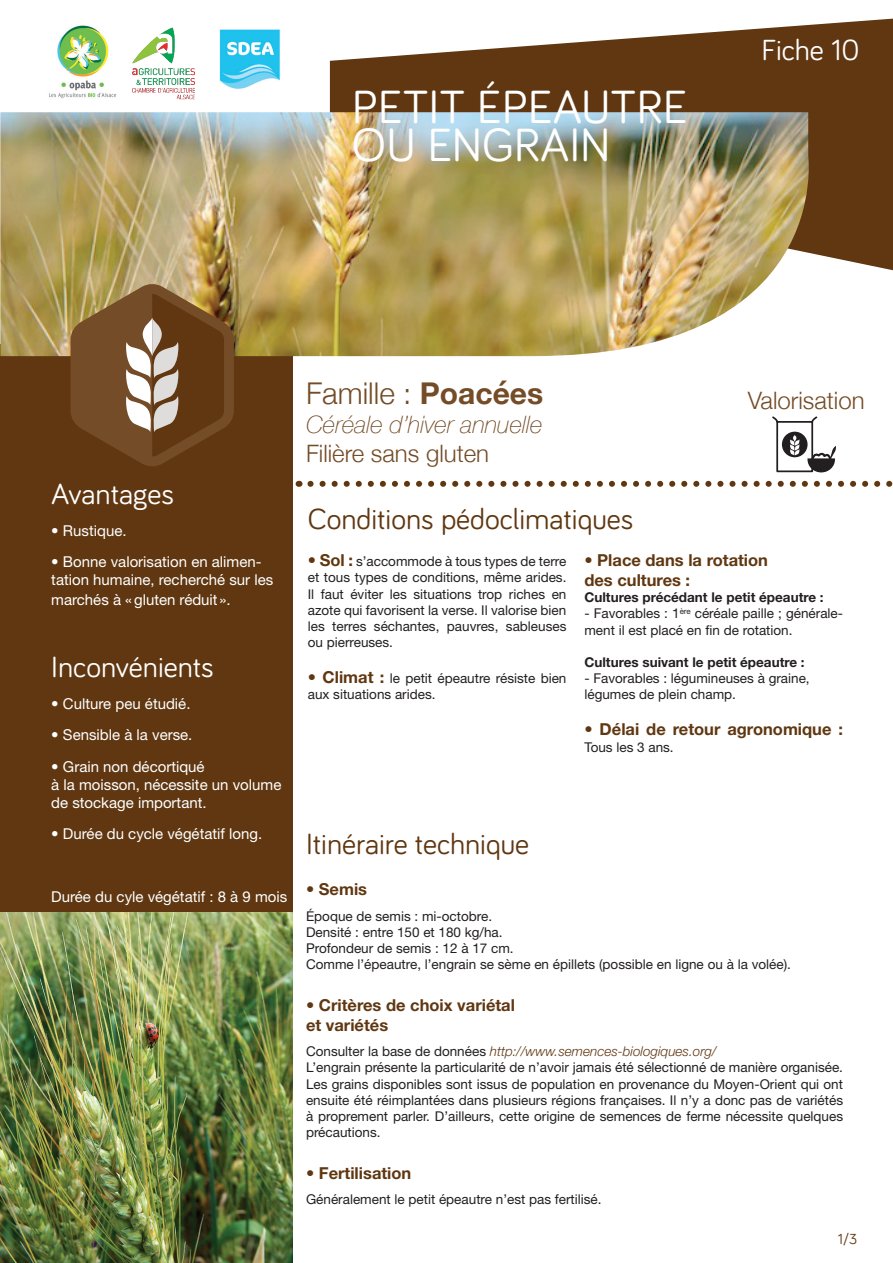
<style>
.page{position:relative;width:893px;height:1263px;background:#fff}
.page>*{position:absolute;margin:0;border:0;box-sizing:border-box;transform-origin:0 0}
.t1{font:48px/37.5px "Bariol";color:#fff}
.t2{font:30px "Bariol";color:#603711}
.t3{font:30px "Bariol";color:#fff}
.t4{font:300 30px "Helvetica Neue";color:#744c27}
.t5{font:300 24px "Helvetica Neue";color:#744c27}
.t6{font:italic 100 24px "Helvetica Neue";color:#744c27}
.t7{font:700 16.5px/19.8px "Helvetica Neue LT Std";color:#603711}
.t8{font:15px/18px "Helvetica Neue LT Std";color:#fff}
.t9{font:15px "Bariol";color:#603711}
.t10{font:13.5px/16.2px "Helvetica Neue LT Std";color:#231f20}
.t11{font:700 13.5px "Helvetica Neue LT Std";color:#231f20}
.s1{font-weight:700}
.s2{font-weight:700;font-size:16.5px;color:#603711}
.s3{font-weight:300;font-style:italic;color:#603711}
</style>
<div class="page">
<svg style="left:330px;top:19px;width:563px;height:251px;fill:#603711"></svg>
<img style="left:219px;top:29px;width:61px;height:60px">
<img style="left:49px;top:25px;width:68px;height:74px">
<img style="left:132px;top:27px;width:64px;height:73px">
<div style="left:0;top:344px;width:292px;height:569px;background:#603711"></div>
<img style="left:0;top:112px;width:809px;height:244px">
<svg style="left:71px;top:283px;width:163px;height:183px"></svg>
<svg style="left:310px;top:481px;width:583px;height:6px"></svg>
<img style="left:0;top:913px;width:292px;height:350px">
<svg style="left:772px;top:416px;width:64px;height:57px"></svg>
<h1 class="t1" style="left:352px;top:86px;width:331px">PETIT épeautre ou engrai n</h1>
<h2 class="t3" style="left:761px;top:29px;width:100px">Fiche 10</h2>
<h2 class="t3" style="left:51px;top:474px;width:124px">Avantages</h2>
<p class="t8" style="left:51px;top:521px;width:77px">• Rustique.</p>
<p class="t8" style="left:51px;top:553px;width:224px">• Bonne valorisation en alimen&shy;tation humaine, recherché sur les</p>
<p class="t8" style="left:51px;top:591px;width:181px">marchés à «gluten réduit ».</p>
<h2 class="t3" style="left:51px;top:647px;width:164px">Inconvénients</h2>
<p class="t8" style="left:51px;top:694px;width:141px">• Culture peu étudié.</p>
<p class="t8" style="left:51px;top:726px;width:143px">• Sensible à la verse.</p>
<p class="t8" style="left:51px;top:757px;width:232px">• Grain non décortiqué<br>à la moisson, nécessite un volume de stockage important.</p>
<p class="t8" style="left:51px;top:825px;width:212px">• Durée du cycle végétatif long.</p>
<p class="t8" style="left:51px;top:888px;width:237px">Durée du cyle végétatif : 8 à 9 mois</p>
<h2 class="t4" style="left:306px;top:370px;width:239px">Famille : <span class="s1">Poacées</span></h2>
<h3 class="t5" style="left:748px;top:381px;width:118px">Valorisation</h3>
<h3 class="t6" style="left:306px;top:406px;width:238px">Céréale d’hiver annuelle</h3>
<h3 class="t5" style="left:306px;top:434px;width:185px">Filière sans gluten</h3>
<h2 class="t2" style="left:308px;top:499px;width:327px">Conditions pédoclimatiques</h2>
<p class="t10" style="left:308px;top:553px;width:260px;text-align:justify"><span class="s2">• Sol :</span> s’accommode à tous types de terre et tous types de conditions, même arides.<br>Il faut éviter les situations trop riches en azote qui favorisent la verse. Il valorise bien les terres séchantes, pauvres, sableuses ou pierreuses.</p>
<p class="t10" style="left:308px;top:670px;width:260px"><span class="s2">• Climat :</span> le petit épeautre résiste bien aux situations arides.</p>
<p class="t7" style="left:584px;top:550px;width:185px">• Place dans la rotation des cultures :</p>
<p class="t11" style="left:584px;top:589px;width:241px">Cultures précédant le petit épeautre :</p>
<p class="t10" style="left:584px;top:605px;width:260px">- Favorables : 1<sup>ère</sup> céréale paille ; générale&shy;ment il est placé en fin de rotation.</p>
<p class="t11" style="left:584px;top:654px;width:222px">Cultures suivant le petit épeautre :</p>
<p class="t10" style="left:584px;top:670px;width:227px">- Favorables : légumineuses à graine, légumes de plein champ.</p>
<p class="t7" style="left:584px;top:719px;width:260px">• Délai de retour agronomique :</p>
<p class="t10" style="left:584px;top:738px;width:91px">Tous les 3 ans.</p>
<h2 class="t2" style="left:306px;top:823px;width:225px">Itinéraire technique</h2>
<p class="t7" style="left:306px;top:879px;width:63px">• Semis</p>
<p class="t10" style="left:306px;top:908px;width:486px">époque de semis : mi-octobre.<br>Densité : entre 150 et 180 kg/ha.<br>Profondeur de semis : 12 à 17 cm.<br>Comme l’épeautre, l’engrain se sème en épillets (possible en ligne ou à la volée).</p>
<p class="t7" style="left:306px;top:995px;width:210px">• Critères de choix variétal et variétés</p>
<p class="t10" style="left:306px;top:1043px;width:539px">Consulter la base de données <span class="s3">http://www.semences-biologiques.org/<br></span>L’engrain présente la particularité de n’avoir jamais été sélectionné de manière organisée.<br>Les grains disponibles sont issus de population en provenance du Moyen-Orient qui ont ensuite été réimplantées dans plusieurs régions françaises. Il n’y a donc pas de variétés à proprement parler. D’ailleurs, cette origine de semences de ferme nécessite quelques précautions.</p>
<p class="t7" style="left:306px;top:1162px;width:107px">• Fertilisation</p>
<p class="t10" style="left:306px;top:1191px;width:297px">Généralement le petit épeautre n’est pas fertilisé.</p>
<p class="t9" style="left:838px;top:1229px;width:21px">1/3</p>
</div>
